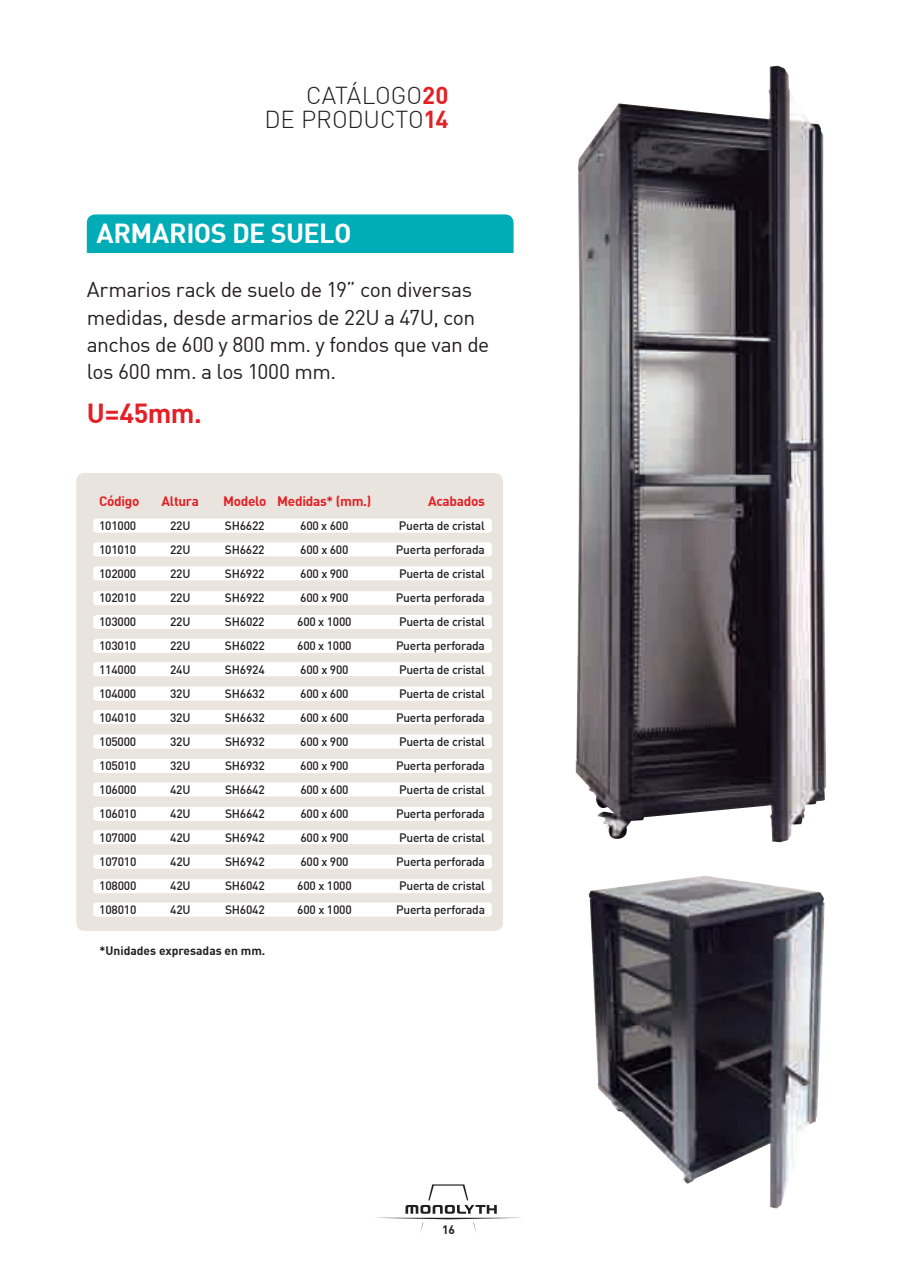
<style>
.page{position:relative;width:897px;height:1267px;background:#fff}
.page>*{position:absolute;margin:0;border:0;box-sizing:border-box;transform-origin:0 0}
.t1{font:700 27px "DIN";letter-spacing:-.02em;color:#fff}
.t2{font:700 27px "DIN";color:#e41f25}
.t3{font:300 24px/24px "DIN";letter-spacing:-.005em;color:#231f20;text-align:right}
.t4{font:21px/27px "DIN";letter-spacing:-.025em;color:#231f20}
.t5{font:700 13.5px "DIN";letter-spacing:-.02em;color:#e41f25}
.t6{font:500 12px "DIN";letter-spacing:-.02em;color:#231f20}
.t7{font:700 12px "DIN";color:#231f20}
.s1{font-weight:700;color:#e41f25}
</style>
<div class="page">
<div style="left:87px;top:214px;width:426px;height:48px;background:#00acb5;border-radius:9px"></div>
<div style="left:87px;top:253px;width:426px;height:12px;background:#fff"></div>
<svg style="left:375px;top:1184px;width:146px;height:49px"></svg>
<div style="left:76px;top:473px;width:427px;height:457px;background:#e9e5de;border-radius:9px"></div>
<div style="left:93px;top:518px;width:399px;height:14px;background:#fff;border-radius:3px"></div>
<div style="left:93px;top:542px;width:399px;height:14px;background:#fff;border-radius:3px"></div>
<div style="left:93px;top:566px;width:399px;height:14px;background:#fff;border-radius:3px"></div>
<div style="left:93px;top:591px;width:399px;height:14px;background:#fff;border-radius:3px"></div>
<div style="left:93px;top:615px;width:399px;height:14px;background:#fff;border-radius:3px"></div>
<div style="left:93px;top:638px;width:399px;height:15px;background:#fff;border-radius:3px"></div>
<div style="left:93px;top:662px;width:399px;height:14px;background:#fff;border-radius:3px"></div>
<div style="left:93px;top:686px;width:399px;height:14px;background:#fff;border-radius:3px"></div>
<div style="left:93px;top:710px;width:399px;height:14px;background:#fff;border-radius:3px"></div>
<div style="left:93px;top:734px;width:399px;height:14px;background:#fff;border-radius:3px"></div>
<div style="left:93px;top:759px;width:399px;height:14px;background:#fff;border-radius:3px"></div>
<div style="left:93px;top:782px;width:399px;height:14px;background:#fff;border-radius:3px"></div>
<div style="left:93px;top:806px;width:399px;height:14px;background:#fff;border-radius:3px"></div>
<div style="left:93px;top:830px;width:399px;height:14px;background:#fff;border-radius:3px"></div>
<div style="left:93px;top:854px;width:399px;height:14px;background:#fff;border-radius:3px"></div>
<div style="left:93px;top:879px;width:399px;height:14px;background:#fff;border-radius:3px"></div>
<img style="left:588px;top:875px;width:236px;height:333px">
<img style="left:575px;top:66px;width:251px;height:776px">
<div style="left:93px;top:902px;width:399px;height:14px;background:#fff;border-radius:3px"></div>
<h2 class="t3" style="left:264px;top:83px;width:185px">CATÁLOGO<span class="s1">20<br></span>DE PRODUCTO<span class="s1">14</span></h2>
<h1 class="t1" style="left:96px;top:216px;width:256px">ARMARIOS DE SUELO</h1>
<h3 class="t4" style="left:87px;top:276px;width:404px">Armarios rack de suelo de 19” con diversas medidas, desde armarios de 22U a 47U, con anchos de 600 y 800 mm. y fondos que van de los 600 mm. a los 1000 mm.</h3>
<h1 class="t2" style="left:87px;top:395px;width:116px">U=45mm.</h1>
<p class="t5" style="left:99px;top:492px;width:42px">Código</p>
<p class="t5" style="left:161px;top:492px;width:39px">Altura</p>
<p class="t5" style="left:223px;top:492px;width:150px">Modelo Medidas* (mm.)</p>
<p class="t5" style="left:428px;top:492px;width:58px">Acabados</p>
<p class="t6" style="left:99px;top:518px;width:39px">101000</p>
<p class="t6" style="left:170px;top:518px;width:22px">22U</p>
<p class="t6" style="left:225px;top:518px;width:41px">SH6622</p>
<p class="t6" style="left:300px;top:518px;width:50px">600 x 600</p>
<p class="t6" style="left:399px;top:518px;width:87px">Puerta de cristal</p>
<p class="t6" style="left:99px;top:542px;width:39px">101010</p>
<p class="t6" style="left:170px;top:542px;width:22px">22U</p>
<p class="t6" style="left:225px;top:542px;width:41px">SH6622</p>
<p class="t6" style="left:300px;top:542px;width:50px">600 x 600</p>
<p class="t6" style="left:396px;top:542px;width:90px">Puerta perforada</p>
<p class="t6" style="left:99px;top:566px;width:39px">102000</p>
<p class="t6" style="left:170px;top:566px;width:22px">22U</p>
<p class="t6" style="left:225px;top:566px;width:41px">SH6922</p>
<p class="t6" style="left:300px;top:566px;width:50px">600 x 900</p>
<p class="t6" style="left:399px;top:566px;width:87px">Puerta de cristal</p>
<p class="t6" style="left:99px;top:590px;width:39px">102010</p>
<p class="t6" style="left:170px;top:590px;width:22px">22U</p>
<p class="t6" style="left:225px;top:590px;width:41px">SH6922</p>
<p class="t6" style="left:300px;top:590px;width:50px">600 x 900</p>
<p class="t6" style="left:396px;top:590px;width:90px">Puerta perforada</p>
<p class="t6" style="left:99px;top:614px;width:39px">103000</p>
<p class="t6" style="left:170px;top:614px;width:22px">22U</p>
<p class="t6" style="left:225px;top:614px;width:41px">SH6022</p>
<p class="t6" style="left:297px;top:614px;width:56px">600 x 1000</p>
<p class="t6" style="left:399px;top:614px;width:87px">Puerta de cristal</p>
<p class="t6" style="left:99px;top:638px;width:39px">103010</p>
<p class="t6" style="left:170px;top:638px;width:22px">22U</p>
<p class="t6" style="left:225px;top:638px;width:41px">SH6022</p>
<p class="t6" style="left:297px;top:638px;width:56px">600 x 1000</p>
<p class="t6" style="left:396px;top:638px;width:90px">Puerta perforada</p>
<p class="t6" style="left:99px;top:662px;width:39px">114000</p>
<p class="t6" style="left:170px;top:662px;width:22px">24U</p>
<p class="t6" style="left:225px;top:662px;width:41px">SH6924</p>
<p class="t6" style="left:300px;top:662px;width:50px">600 x 900</p>
<p class="t6" style="left:399px;top:662px;width:87px">Puerta de cristal</p>
<p class="t6" style="left:99px;top:686px;width:39px">104000</p>
<p class="t6" style="left:170px;top:686px;width:22px">32U</p>
<p class="t6" style="left:225px;top:686px;width:41px">SH6632</p>
<p class="t6" style="left:300px;top:686px;width:50px">600 x 600</p>
<p class="t6" style="left:399px;top:686px;width:87px">Puerta de cristal</p>
<p class="t6" style="left:99px;top:710px;width:39px">104010</p>
<p class="t6" style="left:170px;top:710px;width:22px">32U</p>
<p class="t6" style="left:225px;top:710px;width:41px">SH6632</p>
<p class="t6" style="left:300px;top:710px;width:50px">600 x 600</p>
<p class="t6" style="left:396px;top:710px;width:90px">Puerta perforada</p>
<p class="t6" style="left:99px;top:734px;width:39px">105000</p>
<p class="t6" style="left:170px;top:734px;width:22px">32U</p>
<p class="t6" style="left:225px;top:734px;width:41px">SH6932</p>
<p class="t6" style="left:300px;top:734px;width:50px">600 x 900</p>
<p class="t6" style="left:399px;top:734px;width:87px">Puerta de cristal</p>
<p class="t6" style="left:99px;top:758px;width:39px">105010</p>
<p class="t6" style="left:170px;top:758px;width:22px">32U</p>
<p class="t6" style="left:225px;top:758px;width:41px">SH6932</p>
<p class="t6" style="left:300px;top:758px;width:50px">600 x 900</p>
<p class="t6" style="left:396px;top:758px;width:90px">Puerta perforada</p>
<p class="t6" style="left:99px;top:782px;width:39px">106000</p>
<p class="t6" style="left:170px;top:782px;width:22px">42U</p>
<p class="t6" style="left:225px;top:782px;width:41px">SH6642</p>
<p class="t6" style="left:300px;top:782px;width:50px">600 x 600</p>
<p class="t6" style="left:399px;top:782px;width:87px">Puerta de cristal</p>
<p class="t6" style="left:99px;top:806px;width:39px">106010</p>
<p class="t6" style="left:170px;top:806px;width:22px">42U</p>
<p class="t6" style="left:225px;top:806px;width:41px">SH6642</p>
<p class="t6" style="left:300px;top:806px;width:50px">600 x 600</p>
<p class="t6" style="left:396px;top:806px;width:90px">Puerta perforada</p>
<p class="t6" style="left:99px;top:830px;width:39px">107000</p>
<p class="t6" style="left:170px;top:830px;width:22px">42U</p>
<p class="t6" style="left:225px;top:830px;width:41px">SH6942</p>
<p class="t6" style="left:300px;top:830px;width:50px">600 x 900</p>
<p class="t6" style="left:399px;top:830px;width:87px">Puerta de cristal</p>
<p class="t6" style="left:99px;top:854px;width:39px">107010</p>
<p class="t6" style="left:170px;top:854px;width:22px">42U</p>
<p class="t6" style="left:225px;top:854px;width:41px">SH6942</p>
<p class="t6" style="left:300px;top:854px;width:50px">600 x 900</p>
<p class="t6" style="left:396px;top:854px;width:90px">Puerta perforada</p>
<p class="t6" style="left:99px;top:878px;width:39px">108000</p>
<p class="t6" style="left:170px;top:878px;width:22px">42U</p>
<p class="t6" style="left:225px;top:878px;width:41px">SH6042</p>
<p class="t6" style="left:297px;top:878px;width:56px">600 x 1000</p>
<p class="t6" style="left:399px;top:878px;width:87px">Puerta de cristal</p>
<p class="t6" style="left:99px;top:902px;width:39px">108010</p>
<p class="t6" style="left:170px;top:902px;width:22px">42U</p>
<p class="t6" style="left:225px;top:902px;width:41px">SH6042</p>
<p class="t6" style="left:297px;top:902px;width:56px">600 x 1000</p>
<p class="t6" style="left:396px;top:902px;width:90px">Puerta perforada</p>
<p class="t7" style="left:100px;top:942px;width:167px">*Unidades expresadas en mm.</p>
<p class="t7" style="left:442px;top:1222px;width:14px">16</p>
</div>
